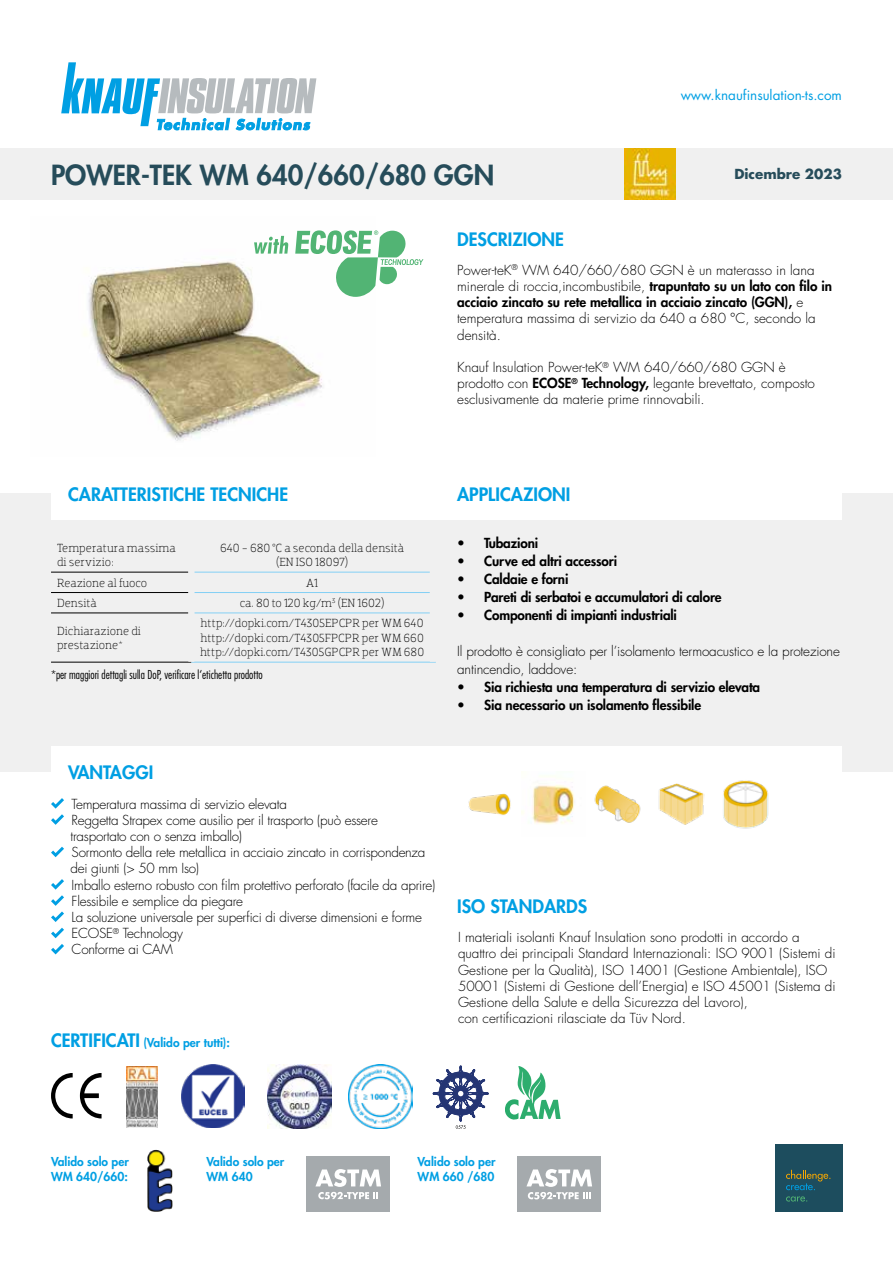
<style>
.page{position:relative;width:893px;height:1263px;background:#fff}
.page>*{position:absolute;margin:0;border:0;box-sizing:border-box;transform-origin:0 0}
.t1{font:800 27px "Futura Std";color:#264c5a}
.t2{font:800 18px "Futura Std";color:#009fe3}
.t3{font:300 13.5px/16.2px "Futura Std";color:#000}
.t4{font:300 13.5px/16.2px "Futura Std";letter-spacing:-.02em;color:#000}
.t5{font:800 13.5px "Futura Std";letter-spacing:-.01em;color:#000}
.t6{font:13.5px "Futura Std";color:#009fe3}
.t7{font:700 13.5px "Futura Std";color:#264c5a}
.t8{font:300 12px/14.4px "Dobra Slab";color:#000}
.t9{font:800 12px/14.4px "Futura Std";color:#009fe3}
.t10{font:300 condensed 12px "Futura Std";color:#000}
.s1{font-weight:800}
.s2{font-size:18px}
</style>
<div class="page">
<img style="left:84px;top:235px;width:238px;height:206px">
<div style="left:0;top:494px;width:893px;height:278px;background:#f0f0f0"></div>
<svg style="left:61px;top:62px;width:255px;height:68px"></svg>
<hr style="left:51px;top:572px;width:137px;height:1px;background:#000">
<hr style="left:51px;top:592px;width:137px;height:1px;background:#000">
<hr style="left:51px;top:612px;width:137px;height:1px;background:#000">
<hr style="left:51px;top:662px;width:140px;height:1px;background:#000">
<hr style="left:194px;top:572px;width:236px;height:1px;background:#83d0f5">
<hr style="left:194px;top:592px;width:236px;height:1px;background:#83d0f5">
<hr style="left:194px;top:612px;width:236px;height:1px;background:#83d0f5">
<hr style="left:191px;top:662px;width:245px;height:1px;background:#83d0f5">
<svg style="left:51px;top:798px;width:13px;height:27px"></svg>
<svg style="left:51px;top:847px;width:13px;height:10px"></svg>
<svg style="left:51px;top:879px;width:13px;height:43px"></svg>
<svg style="left:51px;top:928px;width:13px;height:10px"></svg>
<svg style="left:51px;top:944px;width:13px;height:10px"></svg>
<div style="left:775px;top:1144px;width:68px;height:68px;background:#1d4d5e"></div>
<svg style="left:786px;top:1170px;width:44px;height:20px"></svg>
<svg style="left:786px;top:1196px;width:21px;height:5px"></svg>
<svg style="left:254px;top:236px;width:34px;height:18px"></svg>
<svg style="left:295px;top:230px;width:128px;height:67px"></svg>
<div style="left:0;top:149px;width:893px;height:51px;background:#f0f0f0"></div>
<img style="left:624px;top:149px;width:51px;height:51px">
<img style="left:349px;top:1065px;width:63px;height:64px">
<img style="left:147px;top:1150px;width:26px;height:62px">
<div style="left:306px;top:1156px;width:84px;height:56px;background:#a5aaad"></div>
<svg style="left:315px;top:1169px;width:66px;height:30px"></svg>
<div style="left:517px;top:1156px;width:84px;height:56px;background:#a5aaad"></div>
<svg style="left:526px;top:1169px;width:66px;height:30px"></svg>
<img style="left:127px;top:1066px;width:31px;height:61px">
<img style="left:182px;top:1064px;width:63px;height:63px">
<svg style="left:51px;top:1073px;width:22px;height:45px"></svg>
<svg style="left:80px;top:1073px;width:22px;height:45px"></svg>
<svg style="left:433px;top:1065px;width:56px;height:64px"></svg>
<img style="left:267px;top:1065px;width:64px;height:64px">
<div style="left:51px;top:468px;width:791px;height:51px;background:#fff"></div>
<div style="left:51px;top:746px;width:791px;height:51px;background:#fff"></div>
<img style="left:468px;top:780px;width:301px;height:49px">
<svg style="left:505px;top:1066px;width:55px;height:54px"></svg>
<p class="t6" style="left:681px;top:86px;width:163px">www.knaufinsulation-ts.com</p>
<h1 class="t1" style="left:51px;top:157px;width:445px">POWER-TEK WM 640/660/680 GGN</h1>
<p class="t7" style="left:734px;top:165px;width:109px">Dicembre 2023</p>
<h2 class="t2" style="left:457px;top:227px;width:108px">DESCRIZIONE</h2>
<p class="t3" style="left:457px;top:262px;width:376px">Power-teK<sup>®</sup> WM 640/660/680 GGN è un materasso in lana minerale di roccia,incombustibile, <span class="s1">trapuntato su un lato con filo in acciaio zincato su rete metallica in acciaio zincato (GGN),</span> e temperatura massima di servizio da 640 a 680 °C, secondo la densità.</p>
<p class="t3" style="left:457px;top:359px;width:359px">Knauf Insulation Power-teK<sup>®</sup> WM 640/660/680 GGN è prodotto con <span class="s1">ECOSE</span><sup>®</sup> <span class="s1">Technology,</span> legante brevettato, composto esclusivamente da materie prime rinnovabili.</p>
<h2 class="t2" style="left:68px;top:483px;width:222px">CARATTERISTICHE TECNICHE</h2>
<p class="t8" style="left:57px;top:540px;width:120px">Temperatura massima di servizio:</p>
<p class="t8" style="left:220px;top:540px;width:186px;text-align:center">640 - 680 °C a seconda della densità (EN ISO 18097)</p>
<p class="t8" style="left:57px;top:575px;width:92px">Reazione al fuoco</p>
<p class="t8" style="left:306px;top:575px;width:13px">A1</p>
<p class="t8" style="left:57px;top:596px;width:41px">Densità</p>
<p class="t8" style="left:240px;top:596px;width:146px">ca. 80 to 120 kg/m<sup>3</sup> (EN 1602)</p>
<p class="t8" style="left:57px;top:623px;width:85px">Dichiarazione di prestazione*</p>
<p class="t8" style="left:200px;top:616px;width:226px;text-align:justify">http://dopki.com/T4305EPCPR per WM 640 http://dopki.com/T4305FPCPR per WM 660 http://dopki.com/T4305GPCPR per WM 680</p>
<p class="t10" style="left:51px;top:667px;width:213px">*per maggiori dettagli sulla DoP, verificare l‘etichetta prodotto</p>
<h2 class="t2" style="left:68px;top:761px;width:87px">VANTAGGI</h2>
<p class="t4" style="left:71px;top:796px;width:366px">Temperatura massima di servizio elevata<br>Reggetta Strapex come ausilio per il trasporto (può essere trasportato con o senza imballo)<br>Sormonto della rete metallica in acciaio zincato in corrispondenza dei giunti (&gt; 50 mm Iso)<br>Imballo esterno robusto con film protettivo perforato (facile da aprire)<br>Flessibile e semplice da piegare<br>La soluzione universale per superfici di diverse dimensioni e forme ECOSE<sup>®</sup> Technology<br>Conforme ai CAM</p>
<p class="t9" style="left:51px;top:1036px;width:180px"><span class="s2">CERTIFICATI</span> (Valido per tutti):</p>
<h2 class="t2" style="left:457px;top:483px;width:115px">APPLICAZIONI</h2>
<p class="t5" style="left:457px;top:535px;width:83px">• Tubazioni</p>
<p class="t5" style="left:457px;top:553px;width:161px">• Curve ed altri accessori</p>
<p class="t5" style="left:457px;top:571px;width:113px">• Caldaie e forni</p>
<p class="t5" style="left:457px;top:589px;width:266px">• Pareti di serbatoi e accumulatori di calore</p>
<p class="t5" style="left:457px;top:607px;width:221px">• Componenti di impianti industriali</p>
<p class="t3" style="left:457px;top:643px;width:384px;line-height:18px">Il prodotto è consigliato per l’isolamento termoacustico e la protezione antincendio, laddove:</p>
<p class="t5" style="left:457px;top:679px;width:305px">• Sia richiesta una temperatura di servizio elevata</p>
<p class="t5" style="left:457px;top:697px;width:246px">• Sia necessario un isolamento flessibile</p>
<h2 class="t2" style="left:457px;top:895px;width:132px">ISO STANDARDS</h2>
<p class="t3" style="left:458px;top:929px;width:379px">I materiali isolanti Knauf Insulation sono prodotti in accordo a quattro dei principali Standard Internazionali: ISO 9001 (Sistemi di Gestione per la Qualità), ISO 14001 (Gestione Ambientale), ISO 50001 (Sistemi di Gestione dell’Energia) e ISO 45001 (Sistema di Gestione della Salute e della Sicurezza del Lavoro),<br>con certificazioni rilasciate da Tüv Nord.</p>
<p class="t9" style="left:51px;top:1154px;width:79px">Valido solo per<br>WM 640/660:</p>
<p class="t9" style="left:207px;top:1154px;width:79px">Valido solo per<br>WM 640</p>
<p class="t9" style="left:418px;top:1154px;width:79px">Valido solo per<br>WM 660 /680</p>
</div>
